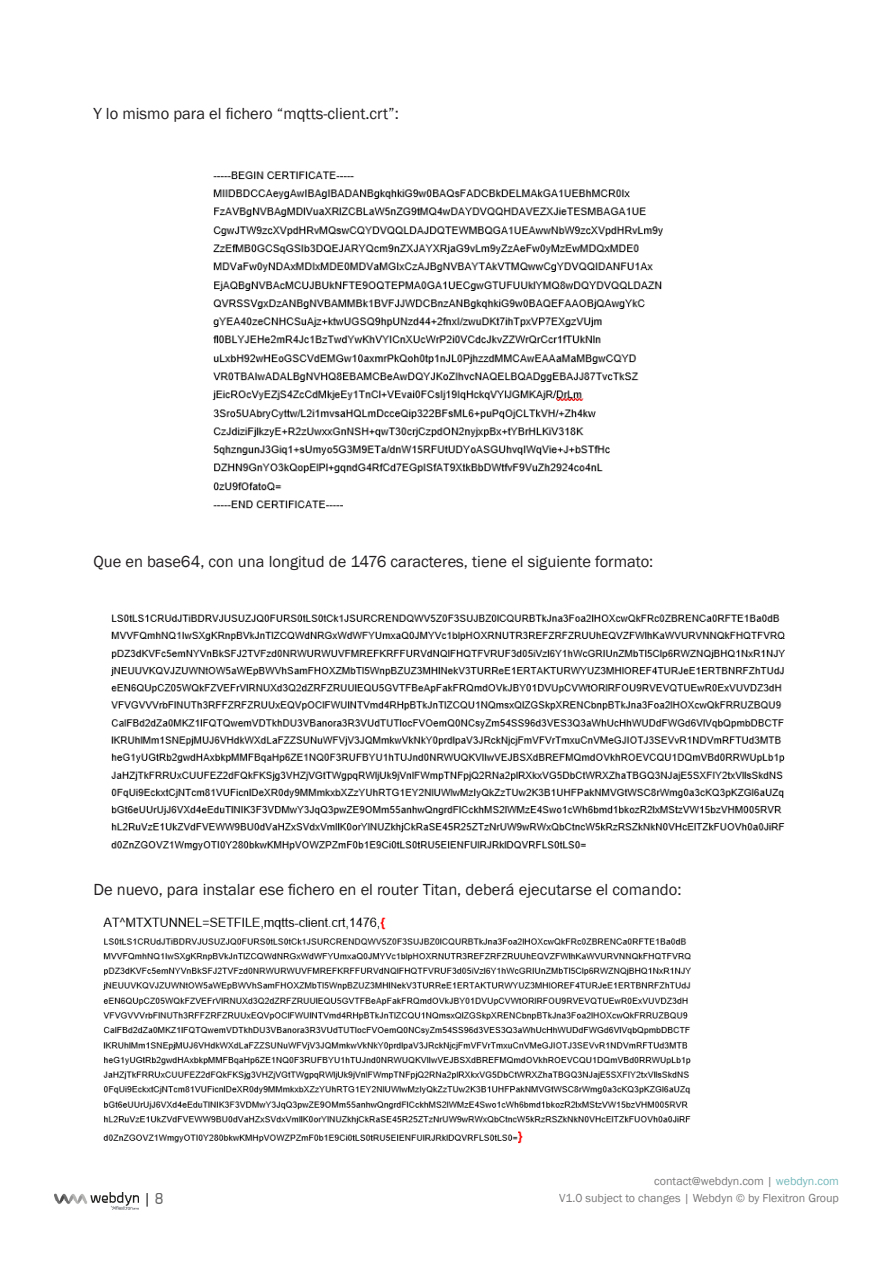
<style>
.page{position:relative;width:893px;height:1263px;background:#fff}
.page>*{position:absolute;margin:0;border:0;box-sizing:border-box;transform-origin:0 0}
.t1{font:16.5px "Franklin Gothic";color:#231f20}
.t2{font:15px "Esphimere";color:#000002}
.t3{font:12px "Franklin Gothic";color:#231f20}
.s1{color:#18888d}
</style>
<div class="page">
<svg style="left:147px;top:1193px;width:1px;height:13px"></svg>
<img style="left:54px;top:1192px;width:85px;height:18px">
<img style="left:212px;top:171px;width:451px;height:338px">
<img style="left:110px;top:614px;width:675px;height:237px">
<img style="left:102px;top:917px;width:589px;height:227px">
<p class="t1" style="left:93px;top:103px;width:307px">Y lo mismo para el fichero “mqtts-client.crt”:</p>
<p class="t1" style="left:93px;top:551px;width:561px">Que en base64, con una longitud de 1476 caracteres, tiene el siguiente formato:</p>
<p class="t1" style="left:93px;top:880px;width:590px">De nuevo, para instalar ese fichero en el router Titan, deberá ejecutarse el comando:</p>
<p class="t3" style="left:654px;top:1174px;width:186px">contact@webdyn.com | <span class="s1">webdyn.com</span></p>
<p class="t2" style="left:154px;top:1190px;width:10px">8</p>
<p class="t3" style="left:559px;top:1190px;width:281px">V1.0 subject to changes | Webdyn © by Flexitron Group</p>
</div>
